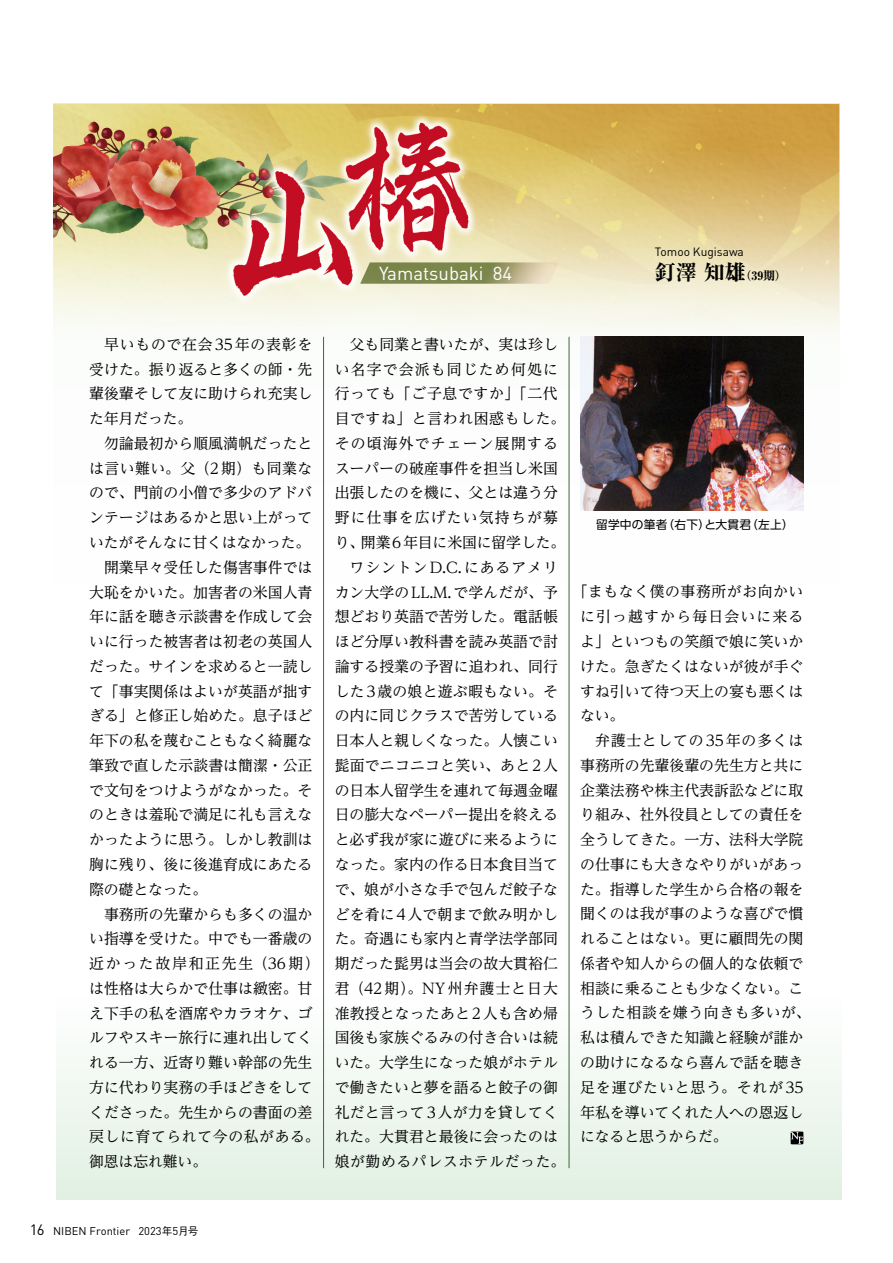
<style>
.page{position:relative;width:893px;height:1263px;background:#fff}
.page>*{position:absolute;margin:0;border:0;box-sizing:border-box;transform-origin:0 0}
.t1{font:18.6px "DIN";color:#fff}
.t2{font:14.85px/24.8px "UD Reimin Pr 6 N";color:#000;text-align:justify}
.t3{font:14.85px "UD Reimin Pr 6 N";letter-spacing:.03em;color:#000}
.t4{font:14.85px "UD Reimin Pr 6 N";letter-spacing:.115em;color:#000}
.t5{font:14.85px "UD Reimin Pr 6 N";letter-spacing:.04em;color:#000}
.t6{font:11.85px "DIN";color:#000}
.t7{font:11.7px "UD Shin Go Pr 6 N";letter-spacing:.02em;color:#000}
.t8{font:800 11.7px "Ryumin Pr 6 N";color:#000}
.t9{font:11.1px "DIN";color:#000}
.s1{font-size:14.85px}
.s2{font-family:"Gothic BBB Pr 6 N";font-weight:500;font-size:10.65px}
.s3{font-size:21px}
</style>
<div class="page">
<img style="left:54px;top:103px;width:785px;height:505px">
<img style="left:360px;top:262px;width:199px;height:22px">
<div style="left:56px;top:983px;width:786px;height:216px;background:linear-gradient(to bottom,#fff,#e1f0e2)"></div>
<svg style="left:791px;top:1131px;width:12px;height:13px"></svg>
<svg style="left:791px;top:1132px;width:12px;height:12px"></svg>
<hr style="left:323px;top:337px;width:1px;height:831px;background:#3c6934">
<hr style="left:569px;top:337px;width:1px;height:831px;background:#3c6934">
<img style="left:580px;top:337px;width:223px;height:173px">
<p class="t1" style="left:379px;top:261px;width:135px">Yamatsubaki 84</p>
<p class="t2" style="left:89px;top:331px;width:225px;text-indent:15px">早いもので在会35年の表彰を受けた。振り返ると多くの師・先輩後輩そして友に助けられ充実した年月だった。</p>
<p class="t2" style="left:104px;top:430px;width:210px">勿論最初から順風満帆だったと</p>
<p class="t3" style="left:89px;top:456px;width:225px">は言い難い。父（2期）も同業な</p>
<p class="t2" style="left:89px;top:480px;width:225px">ので、門前の小僧で多少のアドバ</p>
<p class="t2" style="left:89px;top:505px;width:225px">ンテージはあるかと思い上がって</p>
<p class="t2" style="left:89px;top:530px;width:223px">いたがそんなに甘くはなかった。</p>
<p class="t2" style="left:104px;top:554px;width:210px">開業早々受任した傷害事件では</p>
<p class="t2" style="left:89px;top:579px;width:225px">大恥をかいた。加害者の米国人青</p>
<p class="t2" style="left:89px;top:604px;width:225px">年に話を聴き示談書を作成して会</p>
<p class="t2" style="left:89px;top:629px;width:225px">いに行った被害者は初老の英国人</p>
<p class="t2" style="left:89px;top:653px;width:225px">だった。サインを求めると一読し</p>
<p class="t2" style="left:89px;top:678px;width:225px">て「事実関係はよいが英語が拙す</p>
<p class="t2" style="left:89px;top:703px;width:225px">ぎる」と修正し始めた。息子ほど</p>
<p class="t2" style="left:89px;top:728px;width:225px">年下の私を蔑むこともなく綺麗な</p>
<p class="t2" style="left:89px;top:752px;width:225px">筆致で直した示談書は簡潔・公正</p>
<p class="t2" style="left:89px;top:777px;width:225px">で文句をつけようがなかった。そ</p>
<p class="t2" style="left:89px;top:802px;width:225px">のときは羞恥で満足に礼も言えな</p>
<p class="t2" style="left:89px;top:827px;width:225px">かったように思う。しかし教訓は</p>
<p class="t2" style="left:89px;top:851px;width:225px">胸に残り、後に後進育成にあたる</p>
<p class="t2" style="left:89px;top:876px;width:120px">際の礎となった。</p>
<p class="t2" style="left:104px;top:901px;width:210px">事務所の先輩からも多くの温か</p>
<p class="t2" style="left:89px;top:926px;width:225px">い指導を受けた。中でも一番歳の</p>
<p class="t4" style="left:89px;top:951px;width:232px">近かった故岸和正先生（36期）</p>
<p class="t2" style="left:89px;top:975px;width:225px">は性格は大らかで仕事は緻密。甘</p>
<p class="t2" style="left:89px;top:1000px;width:225px">え下手の私を酒席やカラオケ、ゴ</p>
<p class="t2" style="left:89px;top:1025px;width:225px">ルフやスキー旅行に連れ出してく</p>
<p class="t2" style="left:89px;top:1050px;width:225px">れる一方、近寄り難い幹部の先生</p>
<p class="t2" style="left:89px;top:1074px;width:225px">方に代わり実務の手ほどきをして</p>
<p class="t2" style="left:89px;top:1099px;width:225px">くださった。先生からの書面の差</p>
<p class="t5" style="left:89px;top:1125px;width:232px">戻しに育てられて今の私がある。</p>
<p class="t2" style="left:89px;top:1149px;width:120px">御恩は忘れ難い。</p>
<p class="t2" style="left:335px;top:331px;width:232px;text-align:center">父も同業と書いたが、実は珍し<br>い名字で会派も同じため何処に行っても「ご子息ですか」「二代目ですね」と言われ困惑もした。その頃海外でチェーン展開するスーパーの破産事件を担当し米国出張したのを機に、父とは違う分野に仕事を広げたい気持ちが募り、開業6年目に米国に留学した。ワシントンD.C.にあるアメリ<br>カン大学のLL.M.で学んだが、予想どおり英語で苦労した。電話帳ほど分厚い教科書を読み英語で討論する授業の予習に追われ、同行した3歳の娘と遊ぶ暇もない。その内に同じクラスで苦労している日本人と親しくなった。人懐こい髭面でニコニコと笑い、あと2人の日本人留学生を連れて毎週金曜日の膨大なペーパー提出を終えると必ず我が家に遊びに来るようになった。家内の作る日本食目当てで、娘が小さな手で包んだ餃子などを肴に4人で朝まで飲み明かした。奇遇にも家内と青学法学部同期だった髭男は当会の故大貫裕仁君（42期）。NY州弁護士と日大准教授となったあと2人も含め帰国後も家族ぐるみの付き合いは続いた。大学生になった娘がホテルで働きたいと夢を語ると餃子の御礼だと言って3人が力を貸してくれた。大貫君と最後に会ったのは娘が勤めるパレスホテルだった。</p>
<p class="t9" style="left:30px;top:1224px;width:170px"><span class="s1">16</span> NIBEN Frontier 2023<span class="s2">年</span>5<span class="s2">月号</span></p>
<p class="t6" style="left:655px;top:244px;width:90px">Tomoo Kugisawa</p>
<p class="t8" style="left:655px;top:266px;width:133px"><span class="s3">釘澤 知雄</span>（39期）</p>
<p class="t7" style="left:596px;top:515px;width:199px">留学中の筆者（右下）と大貫君（左上）</p>
<p class="t2" style="left:580px;top:579px;width:225px;text-indent:-7px">「まもなく僕の事務所がお向かいに引っ越すから毎日会いに来るよ」といつもの笑顔で娘に笑いかけた。急ぎたくはないが彼が手ぐすね引いて待つ天上の宴も悪くはない。</p>
<p class="t2" style="left:580px;top:728px;width:232px;text-align:left;text-indent:15px">弁護士としての35年の多くは事務所の先輩後輩の先生方と共に企業法務や株主代表訴訟などに取り組み、社外役員としての責任を全うしてきた。一方、法科大学院の仕事にも大きなやりがいがあった。指導した学生から合格の報を聞くのは我が事のような喜びで慣れることはない。更に顧問先の関係者や知人からの個人的な依頼で相談に乗ることも少なくない。こうした相談を嫌う向きも多いが、私は積んできた知識と経験が誰かの助けになるなら喜んで話を聴き足を運びたいと思う。それが35年私を導いてくれた人への恩返しになると思うからだ。</p>
</div>
